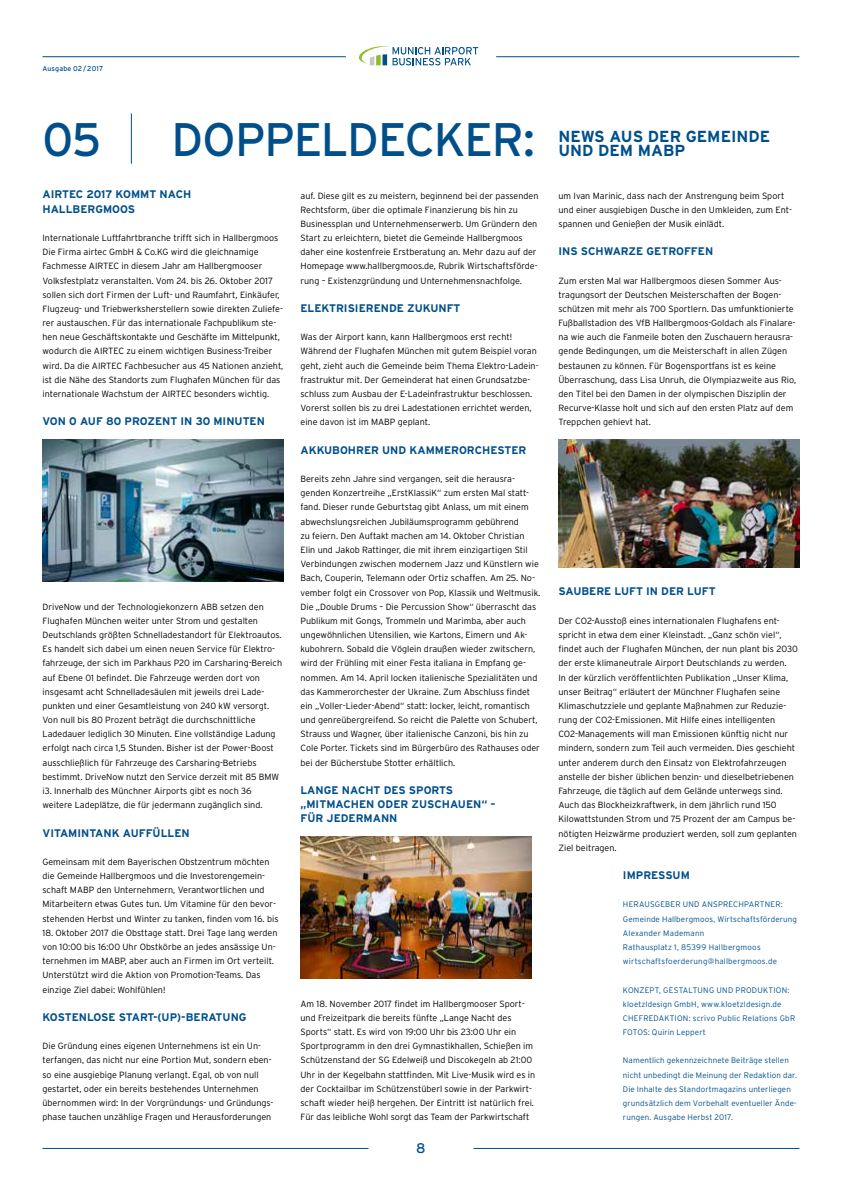
<style>
.page{position:relative;width:842px;height:1191px;background:#fff}
.page>*{position:absolute;margin:0;border:0;box-sizing:border-box;transform-origin:0 0}
.t1{font:47px "Interstate";letter-spacing:-.025em;color:#004f8b}
.t2{font:700 16px/14.2px "Interstate";color:#004f8b}
.t3{font:14px "Interstate";color:#004f8b}
.t4{font:700 11px/14.2px "Interstate";color:#004f8b}
.t5{font:300 9px/14.2px "Interstate";color:#000}
.t6{font:300 8px/14.2px "Interstate";letter-spacing:.02em;color:#004f8b}
.t7{font:7px "Interstate";letter-spacing:.02em;color:#004f8b}
</style>
<div class="page">
<svg style="left:359px;top:46px;width:119px;height:19px"></svg>
<hr style="left:43px;top:56px;width:303px;height:1px;background:#004f8b">
<hr style="left:496px;top:56px;width:303px;height:1px;background:#004f8b">
<hr style="left:43px;top:1148px;width:326px;height:1px;background:#004f8b">
<hr style="left:473px;top:1148px;width:326px;height:1px;background:#004f8b">
<img style="left:43px;top:439px;width:240px;height:142px">
<img style="left:300px;top:836px;width:231px;height:142px">
<img style="left:558px;top:439px;width:241px;height:128px">
<hr style="left:131px;top:113px;width:1px;height:51px;background:#004f8b">
<p class="t7" style="left:43px;top:64px;width:62px">Ausgabe 02/2017</p>
<h1 class="t1" style="left:43px;top:113px;width:61px">05</h1>
<h1 class="t1" style="left:171px;top:113px;width:365px">DOPPELDECKER:</h1>
<p class="t4" style="left:43px;top:187px;width:150px">AIRTEC 2017 KOMMT NACH<br>HALLBERGMOOS</p>
<p class="t5" style="left:43px;top:231px;width:242px">Internationale Luftfahrtbranche trifft sich in Hallbergmoos Die Firma airtec GmbH &amp; Co.KG wird die gleichnamige Fachmesse AIRTEC in diesem Jahr am Hallbergmooser Volksfestplatz veranstalten. Vom 24. bis 26. Oktober 2017 sollen sich dort Firmen der Luft- und Raumfahrt, Einkäufer, Flugzeug- und Triebwerksherstellern sowie direkten Zuliefe&shy;rer austauschen. Für das internationale Fachpublikum ste&shy;hen neue Geschäftskontakte und Geschäfte im Mittelpunkt, wodurch die AIRTEC zu einem wichtigen Business-Treiber wird. Da die AIRTEC Fachbesucher aus 45 Nationen anzieht, ist die Nähe des Standorts zum Flughafen München für das internationale Wachstum der AIRTEC besonders wichtig.</p>
<p class="t4" style="left:43px;top:414px;width:224px">VON 0 AUF 80 PROZENT IN 30 MINUTEN</p>
<p class="t5" style="left:300px;top:188px;width:240px">auf. Diese gilt es zu meistern, beginnend bei der passenden Rechtsform, über die optimale Finanzierung bis hin zu Businessplan und Unternehmenserwerb. Um Gründern den Start zu erleichtern, bietet die Gemeinde Hallbergmoos daher eine kostenfreie Erstberatung an. Mehr dazu auf der Homepage www.hallbergmoos.de, Rubrik Wirtschaftsförde&shy;rung – Existenzgründung und Unternehmensnachfolge.</p>
<p class="t4" style="left:300px;top:301px;width:162px">ELEKTRISIERENDE ZUKUNFT</p>
<p class="t5" style="left:300px;top:330px;width:240px">Was der Airport kann, kann Hallbergmoos erst recht!<br>Während der Flughafen München mit gutem Beispiel voran geht, zieht auch die Gemeinde beim Thema Elektro-Ladein&shy;frastruktur mit. Der Gemeinderat hat einen Grundsatzbe&shy;schluss zum Ausbau der E-Ladeinfrastruktur beschlossen.<br>Vorerst sollen bis zu drei Ladestationen errichtet werden, eine davon ist im MABP geplant.</p>
<p class="t4" style="left:300px;top:442px;width:227px">AKKUBOHRER UND KAMMERORCHESTER</p>
<p class="t5" style="left:300px;top:472px;width:241px">Bereits zehn Jahre sind vergangen, seit die herausra&shy;genden Konzertreihe „ErstKlassiK“ zum ersten Mal statt&shy;fand. Dieser runde Geburtstag gibt Anlass, um mit einem abwechslungsreichen Jubiläumsprogramm gebührend<br>zu feiern. Den Auftakt machen am 14. Oktober Christian Elin und Jakob Rattinger, die mit ihrem einzigartigen Stil Verbindungen zwischen modernem Jazz und Künstlern wie Bach, Couperin, Telemann oder Ortiz schaffen. Am 25. No&shy;vember folgt ein Crossover von Pop, Klassik und Weltmusik.<br>Die „Double Drums – Die Percussion Show“ überrascht das Publikum mit Gongs, Trommeln und Marimba, aber auch ungewöhnlichen Utensilien, wie Kartons, Eimern und Ak&shy;kubohrern. Sobald die Vöglein draußen wieder zwitschern, wird der Frühling mit einer Festa italiana in Empfang ge&shy;nommen. Am 14. April locken italienische Spezialitäten und das Kammerorchester der Ukraine. Zum Abschluss findet ein „Voller-Lieder-Abend“ statt: locker, leicht, romantisch und genreübergreifend. So reicht die Palette von Schubert, Strauss und Wagner, über italienische Canzoni, bis hin zu Cole Porter. Tickets sind im Bürgerbüro des Rathauses oder bei der Bücherstube Stotter erhältlich.</p>
<p class="t4" style="left:300px;top:783px;width:197px">LANGE NACHT DES SPORTS „MITMACHEN ODER ZUSCHAUEN“ –<br>FÜR JEDERMANN</p>
<p class="t5" style="left:43px;top:599px;width:241px">DriveNow und der Technologiekonzern ABB setzen den Flughafen München weiter unter Strom und gestalten Deutschlands größten Schnelladestandort für Elektroautos.<br>Es handelt sich dabei um einen neuen Service für Elektro&shy;fahrzeuge, der sich im Parkhaus P20 im Carsharing-Bereich auf Ebene 01 befindet. Die Fahrzeuge werden dort von insgesamt acht Schnelladesäulen mit jeweils drei Lade&shy;punkten und einer Gesamtleistung von 240 kW versorgt.<br>Von null bis 80 Prozent beträgt die durchschnittliche Ladedauer lediglich 30 Minuten. Eine vollständige Ladung erfolgt nach circa 1,5 Stunden. Bisher ist der Power-Boost ausschließlich für Fahrzeuge des Carsharing-Betriebs bestimmt. DriveNow nutzt den Service derzeit mit 85 BMW i3. Innerhalb des Münchner Airports gibt es noch 36 weitere Ladeplätze, die für jedermann zugänglich sind.</p>
<p class="t4" style="left:43px;top:825px;width:149px">VITAMINTANK AUFFÜLLEN</p>
<p class="t5" style="left:43px;top:854px;width:238px">Gemeinsam mit dem Bayerischen Obstzentrum möchten die Gemeinde Hallbergmoos und die Investorengemein&shy;schaft MABP den Unternehmern, Verantwortlichen und Mitarbeitern etwas Gutes tun. Um Vitamine für den bevor&shy;stehenden Herbst und Winter zu tanken, finden vom 16. bis</p>
<p class="t5" style="left:43px;top:925px;width:236px">18. Oktober 2017 die Obsttage statt. Drei Tage lang werden von 10:00 bis 16:00 Uhr Obstkörbe an jedes ansässige Un&shy;ternehmen im MABP, aber auch an Firmen im Ort verteilt.<br>Unterstützt wird die Aktion von Promotion-Teams. Das einzige Ziel dabei: Wohlfühlen!</p>
<p class="t4" style="left:43px;top:1009px;width:206px">KOSTENLOSE START-(UP)-BERATUNG</p>
<p class="t5" style="left:43px;top:1038px;width:232px">Die Gründung eines eigenen Unternehmens ist ein Un&shy;terfangen, das nicht nur eine Portion Mut, sondern eben&shy;so eine ausgiebige Planung verlangt. Egal, ob von null gestartet, oder ein bereits bestehendes Unternehmen übernommen wird: In der Vorgründungs- und Gründungs&shy;phase tauchen unzählige Fragen und Herausforderungen</p>
<p class="t5" style="left:300px;top:996px;width:236px">Am 18. November 2017 findet im Hallbergmooser Sport&shy;und Freizeitpark die bereits fünfte „Lange Nacht des Sports“ statt. Es wird von 19:00 Uhr bis 23:00 Uhr ein Sportprogramm in den drei Gymnastikhallen, Schießen im Schützenstand der SG Edelweiß und Discokegeln ab 21:00<br>Uhr in der Kegelbahn stattfinden. Mit Live-Musik wird es in der Cocktailbar im Schützenstüberl sowie in der Parkwirt&shy;schaft wieder heiß hergehen. Der Eintritt ist natürlich frei.<br>Für das leibliche Wohl sorgt das Team der Parkwirtschaft</p>
<h3 class="t3" style="left:416px;top:1139px;width:11px">8</h3>
<h2 class="t2" style="left:558px;top:129px;width:213px">NEWS AUS DER GEMEINDE<br>UND DEM MABP</h2>
<p class="t5" style="left:558px;top:188px;width:235px">um Ivan Marinic, dass nach der Anstrengung beim Sport und einer ausgiebigen Dusche in den Umkleiden, zum Ent&shy;spannen und Genießen der Musik einlädt.</p>
<p class="t4" style="left:558px;top:244px;width:156px">INS SCHWARZE GETROFFEN</p>
<p class="t5" style="left:558px;top:273px;width:239px">Zum ersten Mal war Hallbergmoos diesen Sommer Aus&shy;tragungsort der Deutschen Meisterschaften der Bogen&shy;schützen mit mehr als 700 Sportlern. Das umfunktionierte Fußballstadion des VfB Hallbergmoos-Goldach als Finalare&shy;na wie auch die Fanmeile boten den Zuschauern herausra&shy;gende Bedingungen, um die Meisterschaft in allen Zügen bestaunen zu können. Für Bogensportfans ist es keine Überraschung, dass Lisa Unruh, die Olympiazweite aus Rio, den Titel bei den Damen in der olympischen Disziplin der Recurve-Klasse holt und sich auf den ersten Platz auf dem Treppchen gehievt hat.</p>
<p class="t4" style="left:558px;top:584px;width:159px">SAUBERE LUFT IN DER LUFT</p>
<p class="t5" style="left:558px;top:613px;width:241px">Der CO2-Ausstoß eines internationalen Flughafens ent&shy;spricht in etwa dem einer Kleinstadt. „Ganz schön viel“, findet auch der Flughafen München, der nun plant bis 2030 der erste klimaneutrale Airport Deutschlands zu werden.<br>In der kürzlich veröffentlichten Publikation „Unser Klima, unser Beitrag“ erläutert der Münchner Flughafen seine Klimaschutzziele und geplante Maßnahmen zur Reduzie&shy;rung der CO2-Emissionen. Mit Hilfe eines intelligenten CO2-Managements will man Emissionen künftig nicht nur mindern, sondern zum Teil auch vermeiden. Dies geschieht unter anderem durch den Einsatz von Elektrofahrzeugen anstelle der bisher üblichen benzin- und dieselbetriebenen Fahrzeuge, die täglich auf dem Gelände unterwegs sind.<br>Auch das Blockheizkraftwerk, in dem jährlich rund 150<br>Kilowattstunden Strom und 75 Prozent der am Campus be&shy;nötigten Heizwärme produziert werden, soll zum geplanten Ziel beitragen.</p>
<p class="t4" style="left:623px;top:868px;width:68px">IMPRESSUM</p>
<p class="t6" style="left:623px;top:897px;width:175px">HERAUSGEBER UND ANSPRECHPARTNER:<br>Gemeinde Hallbergmoos, Wirtschaftsförderung Alexander Mademann<br>Rathausplatz 1, 85399 Hallbergmoos wirtschaftsfoerderung@hallbergmoos.de</p>
<p class="t6" style="left:623px;top:982px;width:174px">KONZEPT, GESTALTUNG UND PRODUKTION: kloetzldesign GmbH, www.kloetzldesign.de CHEFREDAKTION: scrivo Public Relations GbR FOTOS: Quirin Leppert</p>
<p class="t6" style="left:623px;top:1053px;width:175px">Namentlich gekennzeichnete Beiträge stellen nicht unbedingt die Meinung der Redaktion dar.<br>Die Inhalte des Standortmagazins unterliegen grundsätzlich dem Vorbehalt eventueller Ände&shy;rungen. Ausgabe Herbst 2017.</p>
</div>
